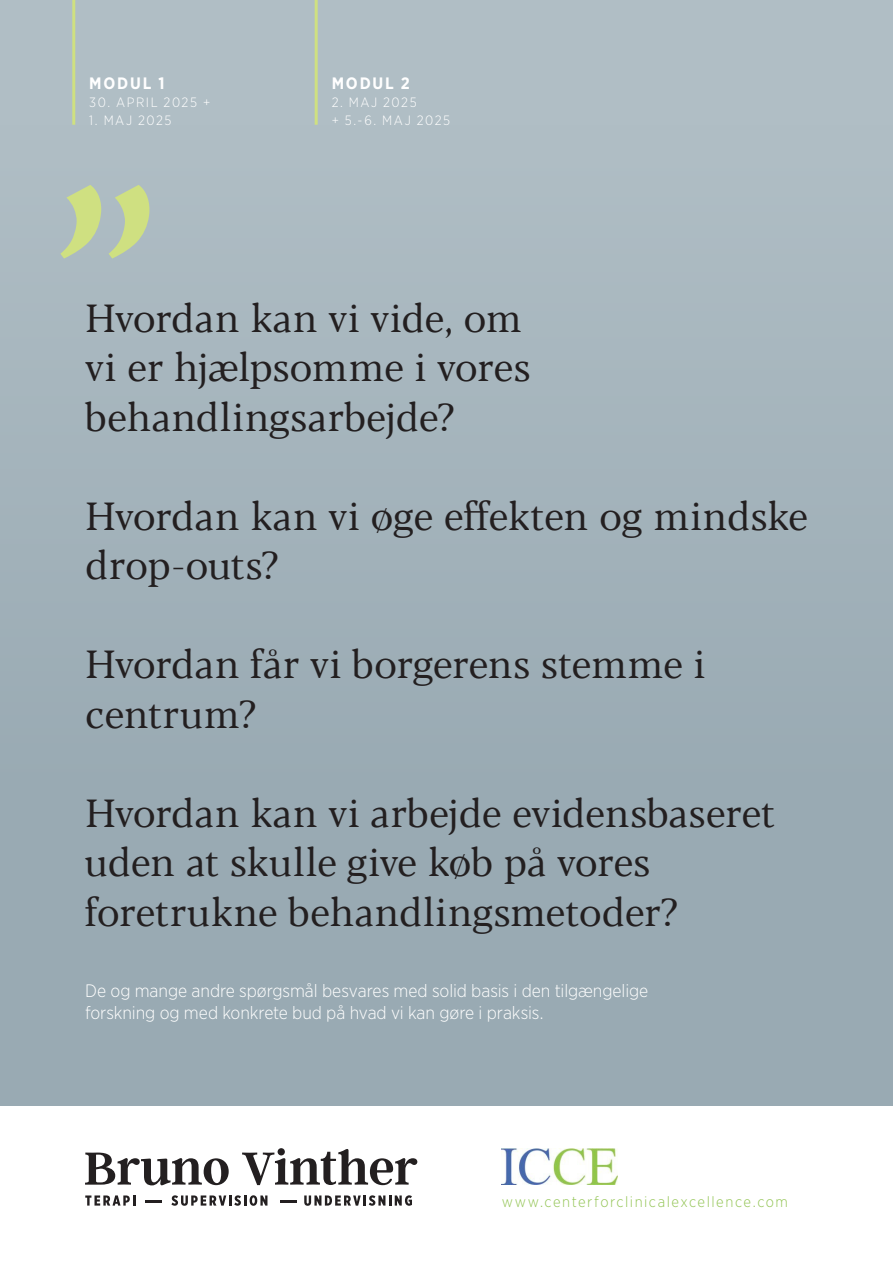
<style>
.page{position:relative;width:893px;height:1263px;background:#fff}
.page>*{position:absolute;margin:0;border:0;box-sizing:border-box;transform-origin:0 0}
.t1{font:300px "Blacker Text";color:#cfe081}
.t2{font:39px/49.5px "Blacker Text";letter-spacing:-.01em;color:#231f20}
.t3{font:300 18px/22.5px "Gotham Narrow";letter-spacing:-.005em;color:#fff}
.t4{font:700 16.5px "Gotham Narrow";letter-spacing:.11em;color:#fff}
.t5{font:300 15px "Gotham Narrow";letter-spacing:.1em;color:#92c453}
.t6{font:300 13.5px "Gotham Narrow";letter-spacing:.115em;color:#fff}
</style>
<div class="page">
<svg style="left:85px;top:1148px;width:332px;height:37px"></svg>
<svg style="left:85px;top:1195px;width:50px;height:10px"></svg>
<svg style="left:171px;top:1195px;width:96px;height:11px"></svg>
<svg style="left:304px;top:1195px;width:108px;height:11px"></svg>
<svg style="left:146px;top:1200px;width:16px;height:2px"></svg>
<svg style="left:280px;top:1200px;width:17px;height:2px"></svg>
<img style="left:502px;top:1148px;width:116px;height:37px">
<div style="left:0;top:0;width:893px;height:1106px;background:#b0bec5"></div>
<div style="left:0;top:125px;width:893px;height:981px;background:linear-gradient(to bottom,#adbcc3,#94a6af)"></div>
<hr style="left:72px;top:0;width:3px;height:125px;background:#cfe081">
<hr style="left:315px;top:0;width:3px;height:125px;background:#cfe081">
<p class="t4" style="left:89px;top:72px;width:77px">MODUL 1</p>
<p class="t6" style="left:89px;top:94px;width:122px">30. APRIL 2025 +</p>
<p class="t6" style="left:89px;top:112px;width:84px">1. MAJ 2025</p>
<p class="t1" style="left:49px;top:119px;width:114px">”</p>
<p class="t4" style="left:332px;top:72px;width:80px">MODUL 2</p>
<p class="t6" style="left:332px;top:94px;width:87px">2. MAJ 2025</p>
<p class="t6" style="left:332px;top:112px;width:120px">+ 5.-6. MAJ 2025</p>
<p class="t2" style="left:85px;top:295px;width:447px">Hvordan kan vi vide, om vi er hjælpsomme i vores behandlingsarbejde?</p>
<p class="t2" style="left:85px;top:493px;width:725px">Hvordan kan vi øge effekten og mindske drop-outs?</p>
<p class="t2" style="left:85px;top:641px;width:622px">Hvordan får vi borgerens stemme i centrum?</p>
<p class="t2" style="left:85px;top:790px;width:692px">Hvordan kan vi arbejde evidensbaseret uden at skulle give køb på vores foretrukne behandlingsmetoder?</p>
<p class="t3" style="left:85px;top:979px;width:565px">De og mange andre spørgsmål besvares med solid basis i den tilgængelige forskning og med konkrete bud på hvad vi kan gøre i praksis.</p>
<p class="t5" style="left:502px;top:1192px;width:288px">www.centerforclinicalexcellence.com</p>
</div>
